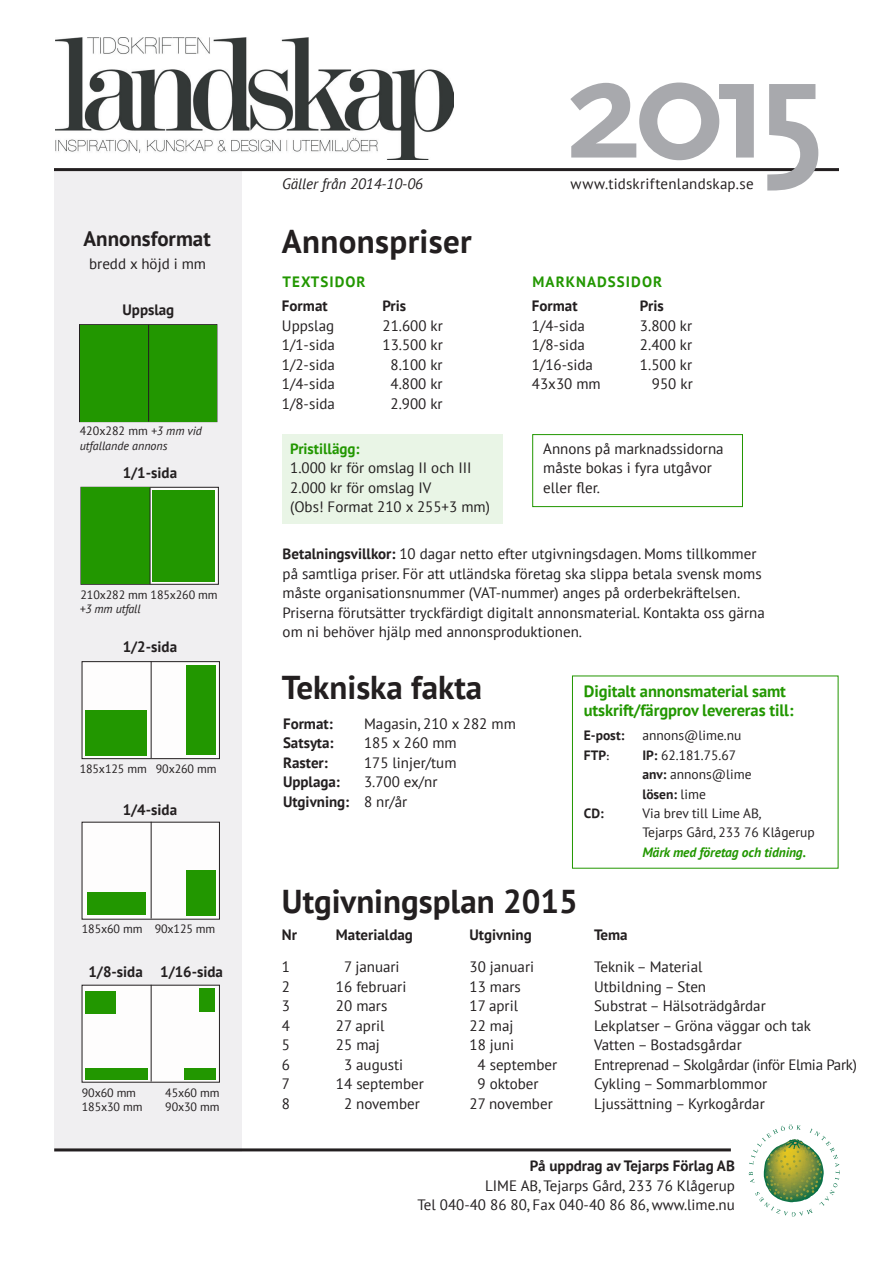
<style>
.page{position:relative;width:893px;height:1263px;background:#fff}
.page>*{position:absolute;margin:0;border:0;box-sizing:border-box;transform-origin:0 0}
.t1{font:700 150px "Scala Sans";color:#a8a9ad}
.t2{font:700 33px "PT Sans";color:#231f20}
.t3{font:700 21px "PT Sans";color:#231f20}
.t4{font:700 16.5px/19.5px "PT Sans";letter-spacing:-.005em;color:#229700}
.t5{font:15px/19.5px "PT Sans";color:#231f20}
.t6{font:700 15px "PT Sans";color:#231f20}
.t7{font:15px "PT Sans";letter-spacing:-.02em;color:#231f20}
.t8{font:700 15px "PT Sans";letter-spacing:.07em;color:#229700}
.t9{font:italic 15px "PT Sans";color:#231f20}
.t10{font:700 15px "PT Sans";color:#229700}
.t11{font:13.5px/19.5px "PT Sans";color:#231f20}
.t12{font:italic 700 13.5px "PT Sans";letter-spacing:-.005em;color:#229700}
.t13{font:700 13.5px "PT Sans";color:#231f20}
.t14{font:12px/14.4px "PT Sans";letter-spacing:-.01em;color:#231f20}
.t15{font:italic 12px/14.4px "PT Sans";color:#231f20}
.s1{font-style:normal}
.s2{font-weight:700}
.s3{font-size:10.5px}
.s4{font-style:italic}
</style>
<div class="page">
<div style="left:54px;top:170px;width:187px;height:981px;background:#f0eff1"></div>
<div style="left:82px;top:661px;width:138px;height:98px;background:#fefdfd;border:1px solid #231f20"></div>
<hr style="left:151px;top:661px;width:1px;height:97px;background:#231f20">
<div style="left:86px;top:710px;width:61px;height:45px;background:#229700"></div>
<div style="left:186px;top:665px;width:30px;height:90px;background:#229700"></div>
<div style="left:81px;top:487px;width:138px;height:98px;background:linear-gradient(to bottom,#fefdfd,#fefdfd);border:1px solid #231f20"></div>
<div style="left:81px;top:487px;width:69px;height:97px;background:#229700"></div>
<hr style="left:150px;top:487px;width:1px;height:97px;background:#231f20">
<div style="left:153px;top:490px;width:62px;height:92px;background:#229700"></div>
<svg style="left:79px;top:324px;width:138px;height:98px"></svg>
<div style="left:80px;top:325px;width:137px;height:96px;background:#229700"></div>
<hr style="left:148px;top:325px;width:1px;height:97px;background:#231f20">
<hr style="left:54px;top:168px;width:785px;height:3px;background:#231f20">
<svg style="left:749px;top:1124px;width:91px;height:92px"></svg>
<div style="left:82px;top:822px;width:138px;height:97px;background:#fefdfd"></div>
<hr style="left:151px;top:822px;width:1px;height:96px;background:#231f20">
<div style="left:88px;top:893px;width:58px;height:22px;background:#229700"></div>
<div style="left:186px;top:870px;width:30px;height:46px;background:#229700"></div>
<hr style="left:54px;top:1148px;width:677px;height:3px;background:#231f20">
<div style="left:282px;top:434px;width:220px;height:89px;background:#e9f5e6"></div>
<div style="left:532px;top:434px;width:211px;height:73px;border:1px solid #229700"></div>
<img style="left:56px;top:37px;width:397px;height:122px">
<div style="left:82px;top:985px;width:138px;height:97px;background:#fefdfd"></div>
<hr style="left:151px;top:985px;width:1px;height:96px;background:#231f20">
<div style="left:85px;top:991px;width:31px;height:22px;background:#229700"></div>
<div style="left:85px;top:1068px;width:62px;height:12px;background:#229700"></div>
<div style="left:184px;top:1068px;width:32px;height:11px;background:#229700"></div>
<div style="left:199px;top:988px;width:16px;height:24px;background:#229700"></div>
<h3 class="t3" style="left:84px;top:225px;width:129px">Annonsformat</h3>
<p class="t5" style="left:89px;top:254px;width:118px">bredd x höjd i mm</p>
<p class="t6" style="left:122px;top:300px;width:53px">Uppslag</p>
<p class="t15" style="left:80px;top:424px;width:124px"><span class="s1">420x282 mm</span> +3 mm vid utfallande annons</p>
<p class="t6" style="left:123px;top:462px;width:56px">1/1-sida</p>
<p class="t14" style="left:81px;top:587px;width:139px">210x282 mm 185x260 mm</p>
<p class="t15" style="left:80px;top:602px;width:62px">+3 mm utfall</p>
<p class="t6" style="left:123px;top:637px;width:56px">1/2-sida</p>
<p class="t14" style="left:80px;top:762px;width:138px">185x125 mm 90x260 mm</p>
<p class="t6" style="left:123px;top:799px;width:56px">1/4-sida</p>
<p class="t14" style="left:82px;top:921px;width:135px">185x60 mm 90x125 mm</p>
<p class="t6" style="left:88px;top:962px;width:136px">1/8-sida 1/16-sida</p>
<p class="t14" style="left:82px;top:1085px;width:62px">90x60 mm<br>185x30 mm</p>
<p class="t14" style="left:165px;top:1085px;width:56px">45x60 mm<br>90x30 mm</p>
<p class="t9" style="left:282px;top:174px;width:142px">Gäller från 2014-10-06</p>
<h2 class="t2" style="left:282px;top:219px;width:191px">Annonspriser</h2>
<p class="t8" style="left:283px;top:272px;width:85px">TEXTSIDOR</p>
<p class="t6" style="left:282px;top:296px;width:47px">Format</p>
<p class="t6" style="left:382px;top:296px;width:25px">Pris</p>
<p class="t5" style="left:282px;top:315px;width:54px">Uppslag</p>
<p class="t5" style="left:382px;top:315px;width:62px">21.600 kr</p>
<p class="t5" style="left:282px;top:335px;width:54px">1/1-sida</p>
<p class="t5" style="left:382px;top:335px;width:62px">13.500 kr</p>
<p class="t5" style="left:282px;top:354px;width:54px">1/2-sida</p>
<p class="t5" style="left:390px;top:354px;width:54px">8.100 kr</p>
<p class="t5" style="left:282px;top:374px;width:54px">1/4-sida</p>
<p class="t5" style="left:390px;top:374px;width:54px">4.800 kr</p>
<p class="t5" style="left:282px;top:393px;width:54px">1/8-sida</p>
<p class="t5" style="left:390px;top:393px;width:54px">2.900 kr</p>
<p class="t10" style="left:290px;top:439px;width:71px">Pristillägg:</p>
<p class="t5" style="left:290px;top:458px;width:201px">1.000 kr för omslag II och III<br>2.000 kr för omslag IV<br>(Obs! Format 210 x 255+3 mm)</p>
<h1 class="t1" style="left:567px;top:28px;width:258px">2015</h1>
<p class="t5" style="left:570px;top:174px;width:185px">www.tidskriftenlandskap.se</p>
<p class="t8" style="left:533px;top:272px;width:131px">MARKNADSSIDOR</p>
<p class="t6" style="left:532px;top:296px;width:47px">Format</p>
<p class="t6" style="left:640px;top:296px;width:25px">Pris</p>
<p class="t5" style="left:532px;top:315px;width:54px">1/4-sida</p>
<p class="t5" style="left:640px;top:315px;width:54px">3.800 kr</p>
<p class="t5" style="left:532px;top:335px;width:54px">1/8-sida</p>
<p class="t5" style="left:640px;top:335px;width:54px">2.400 kr</p>
<p class="t5" style="left:532px;top:354px;width:63px">1/16-sida</p>
<p class="t5" style="left:640px;top:354px;width:54px">1.500 kr</p>
<p class="t5" style="left:532px;top:374px;width:70px">43x30 mm</p>
<p class="t5" style="left:652px;top:374px;width:42px">950 kr</p>
<p class="t5" style="left:543px;top:438px;width:182px">Annons på marknadssidorna måste bokas i fyra utgåvor eller fler.</p>
<p class="t5" style="left:283px;top:544px;width:484px"><span class="s2">Betalningsvillkor:</span> 10 dagar netto efter utgivningsdagen. Moms tillkommer på samtliga priser. För att utländska företag ska slippa betala svensk moms måste organisationsnummer (VAT-nummer) anges på orderbekräftelsen.<br>Priserna förutsätter tryckfärdigt digitalt annonsmaterial. Kontakta oss gärna om ni behöver hjälp med annonsproduktionen.</p>
<h2 class="t2" style="left:282px;top:665px;width:202px">Tekniska fakta</h2>
<p class="t6" style="left:283px;top:713px;width:51px">Format:</p>
<p class="t5" style="left:364px;top:713px;width:153px">Magasin, 210 x 282 mm</p>
<p class="t6" style="left:283px;top:733px;width:52px">Satsyta:</p>
<p class="t5" style="left:364px;top:733px;width:94px">185 x 260 mm</p>
<p class="t6" style="left:283px;top:752px;width:46px">Raster:</p>
<p class="t5" style="left:364px;top:752px;width:94px">175 linjer/tum</p>
<p class="t6" style="left:283px;top:772px;width:58px">Upplaga:</p>
<p class="t5" style="left:283px;top:772px;width:156px;text-indent:81px">3.700 ex/nr<br><span class="s2">Utgivning:</span> 8 nr/år</p>
<p class="t4" style="left:584px;top:681px;width:211px">Digitalt annonsmaterial samt utskrift/färgprov levereras till:</p>
<p class="t13" style="left:584px;top:726px;width:42px">E-post:</p>
<p class="t11" style="left:642px;top:725px;width:101px">annons@lime.nu</p>
<p class="t13" style="left:584px;top:746px;width:27px">FTP<span class="s3">:</span></p>
<p class="t11" style="left:642px;top:745px;width:111px"><span class="s2">IP:</span> 62.181.75.67 <span class="s2">anv:</span> annons@lime <span class="s2">lösen:</span> lime</p>
<p class="t13" style="left:584px;top:804px;width:21px">CD:</p>
<p class="t11" style="left:642px;top:803px;width:174px">Via brev till Lime AB<span class="s4">,<br></span>Tejarps Gård, 233 76 Klågerup</p>
<p class="t12" style="left:642px;top:843px;width:165px">Märk med företag och tidning.</p>
<h2 class="t2" style="left:282px;top:879px;width:297px">Utgivningsplan 2015</h2>
<p class="t6" style="left:282px;top:925px;width:17px">Nr</p>
<p class="t6" style="left:336px;top:925px;width:78px">Materialdag</p>
<p class="t6" style="left:469px;top:925px;width:64px">Utgivning</p>
<p class="t6" style="left:594px;top:925px;width:35px">Tema</p>
<p class="t5" style="left:282px;top:957px;width:10px">1</p>
<p class="t5" style="left:344px;top:957px;width:57px">7 januari</p>
<p class="t5" style="left:469px;top:957px;width:66px">30 januari</p>
<p class="t5" style="left:594px;top:957px;width:110px">Teknik – Material</p>
<p class="t5" style="left:282px;top:976px;width:10px">2</p>
<p class="t5" style="left:336px;top:976px;width:72px">16 februari</p>
<p class="t5" style="left:469px;top:976px;width:53px">13 mars</p>
<p class="t5" style="left:594px;top:976px;width:114px">Utbildning – Sten</p>
<p class="t5" style="left:282px;top:996px;width:10px">3</p>
<p class="t5" style="left:336px;top:996px;width:53px">20 mars</p>
<p class="t5" style="left:469px;top:996px;width:50px">17 april</p>
<p class="t5" style="left:594px;top:996px;width:173px">Substrat – Hälsoträdgårdar</p>
<p class="t5" style="left:282px;top:1015px;width:10px">4</p>
<p class="t5" style="left:336px;top:1015px;width:50px">27 april</p>
<p class="t5" style="left:469px;top:1015px;width:45px">22 maj</p>
<p class="t5" style="left:594px;top:1015px;width:219px">Lekplatser – Gröna väggar och tak</p>
<p class="t5" style="left:282px;top:1035px;width:10px">5</p>
<p class="t5" style="left:336px;top:1035px;width:45px">25 maj</p>
<p class="t5" style="left:469px;top:1035px;width:46px">18 juni</p>
<p class="t5" style="left:594px;top:1035px;width:149px">Vatten – Bostadsgårdar</p>
<p class="t5" style="left:282px;top:1054px;width:10px">6</p>
<p class="t5" style="left:344px;top:1054px;width:61px">3 augusti</p>
<p class="t5" style="left:477px;top:1054px;width:81px">4 september</p>
<p class="t7" style="left:594px;top:1055px;width:264px">Entreprenad – Skolgårdar (inför Elmia Park)</p>
<p class="t5" style="left:282px;top:1074px;width:10px">7</p>
<p class="t5" style="left:336px;top:1074px;width:89px">14 september</p>
<p class="t5" style="left:477px;top:1074px;width:63px">9 oktober</p>
<p class="t5" style="left:594px;top:1074px;width:175px">Cykling – Sommarblommor</p>
<p class="t5" style="left:282px;top:1093px;width:10px">8</p>
<p class="t5" style="left:344px;top:1093px;width:77px">2 november</p>
<p class="t5" style="left:469px;top:1093px;width:85px">27 november</p>
<p class="t5" style="left:594px;top:1093px;width:172px">Ljussättning – Kyrkogårdar</p>
<p class="t6" style="left:530px;top:1156px;width:207px">På uppdrag av Tejarps Förlag AB</p>
<p class="t5" style="left:417px;top:1175px;width:319px;text-align:right">LIME AB, Tejarps Gård, 233 76 Klågerup<br>Tel 040-40 86 80, Fax 040-40 86 86, www.lime.nu</p>
</div>
